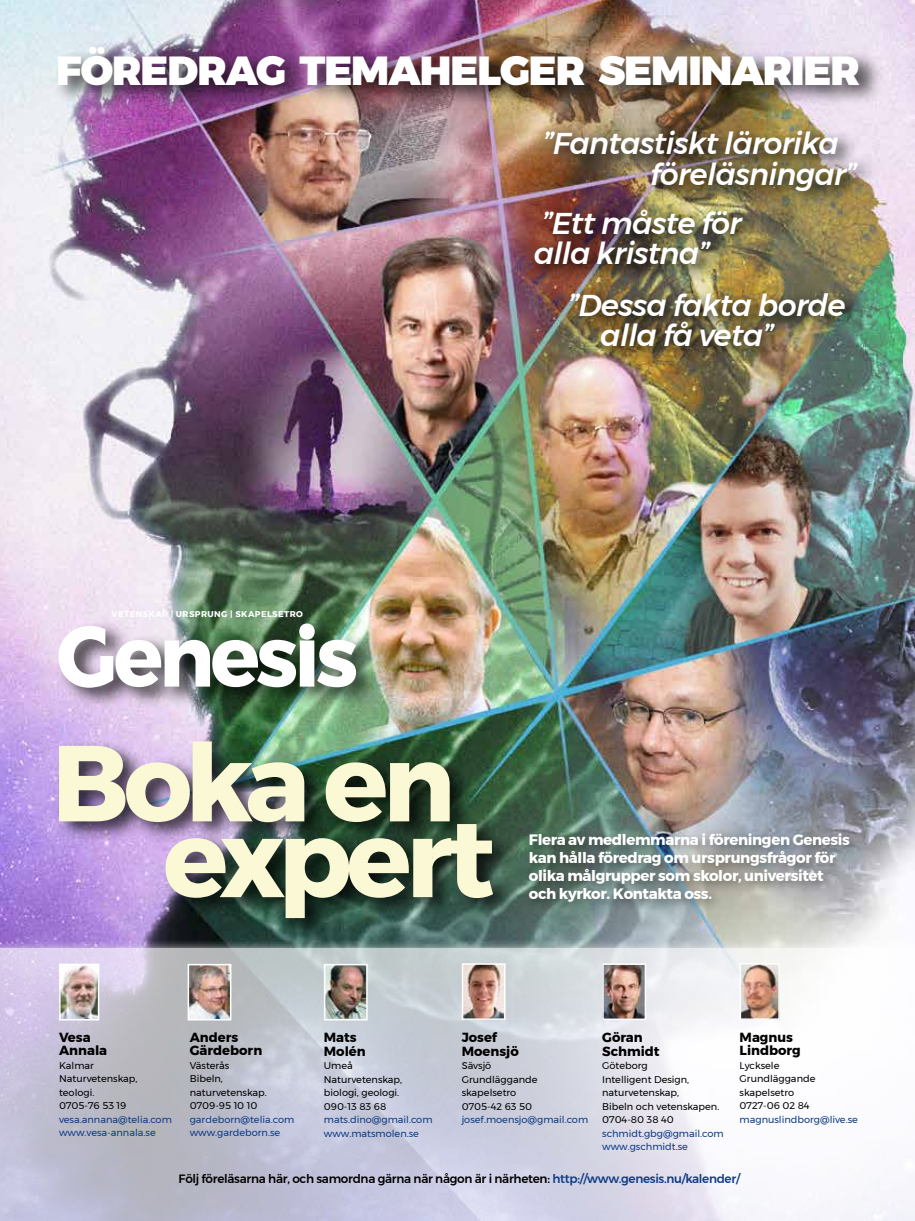
<style>
.page{position:relative;width:915px;height:1221px;background:#fff}
.page>*{position:absolute;margin:0;border:0;box-sizing:border-box;transform-origin:0 0}
.t1{font:700 107.7px/75.8px "Montserrat";letter-spacing:-.06em;color:#fbf8d5}
.t2{font:900 40.5px "Montserrat";letter-spacing:-.025em;color:#fff}
.t3{font:italic 500 30px/30px "Montserrat";letter-spacing:-.025em;color:#fff}
.t4{font:700 15px/18px "Montserrat";letter-spacing:-.025em;color:#fff}
.t5{font:700 13.2px/13.5px "Montserrat";color:#000}
.t6{font:500 12px "Montserrat";letter-spacing:-.025em;color:#000}
.t7{font:9.75px/13.5px "Montserrat";color:#000}
.t8{font:9.75px/13.5px "Montserrat";color:#0e3b84}
.t9{font:700 8.4px "Montserrat";letter-spacing:.05em;color:#fff}
.s1{font-size:109.95px}
.s2{color:#0e3b84}
</style>
<div class="page">
<img style="left:0;top:0;width:914px;height:938px">
<svg style="left:0;top:938px;width:861px;height:10px;background:#8c93a0"></svg>
<svg style="left:0;top:948px;width:914px;height:272px"></svg>
<div style="left:55px;top:617px;width:325px;height:92px;background:#000;opacity:.75"></div>
<img style="left:58px;top:623px;width:298px;height:64px">
<div style="left:55px;top:734px;width:461px;height:205px;background:#000;opacity:.75"></div>
<div style="left:523px;top:828px;width:338px;height:85px;background:#000;opacity:.4"></div>
<div style="left:55px;top:41px;width:827px;height:66px;background:#000;opacity:.75"></div>
<img style="left:62px;top:966px;width:34px;height:51px">
<div style="left:59px;top:963px;width:40px;height:57px;border:2px solid #fff"></div>
<img style="left:190px;top:966px;width:38px;height:51px">
<div style="left:187px;top:963px;width:44px;height:57px;border:2px solid #fff"></div>
<img style="left:605px;top:966px;width:38px;height:50px">
<div style="left:602px;top:963px;width:44px;height:56px;border:2px solid #fff"></div>
<img style="left:327px;top:966px;width:37px;height:51px">
<div style="left:324px;top:963px;width:43px;height:57px;border:2px solid #fff"></div>
<img style="left:539px;top:123px;width:338px;height:86px">
<img style="left:528px;top:201px;width:234px;height:82px">
<img style="left:564px;top:284px;width:301px;height:81px">
<img style="left:464px;top:966px;width:38px;height:50px">
<div style="left:461px;top:963px;width:44px;height:56px;border:2px solid #fff"></div>
<img style="left:742px;top:966px;width:34px;height:50px">
<div style="left:739px;top:963px;width:40px;height:56px;border:2px solid #fff"></div>
<h2 class="t2" style="left:56px;top:37px;width:804px">FÖREDRAG TEMAHELGER SEMINARIER</h2>
<h3 class="t3" style="left:650px;top:129px;width:208px;text-indent:-108px">”Fantastiskt lärorika föreläsningar”</h3>
<h3 class="t3" style="left:533px;top:208px;width:209px">”Ett måste för alla kristna”</h3>
<h3 class="t3" style="left:600px;top:290px;width:247px;text-indent:-32px">”Dessa fakta borde alla få veta”</h3>
<p class="t9" style="left:111px;top:607px;width:193px">VETENSKAP | URSPRUNG | SKAPELSETRO</p>
<h1 class="t1" style="left:163px;top:745px;width:333px;text-indent:-111px">Boka en exper<span class="s1">t</span></h1>
<h3 class="t4" style="left:528px;top:830px;width:322px">Flera av medlemmarna i föreningen Genesis kan hålla föredrag om ursprungsfrågor för olika målgrupper som skolor, universitet och kyrkor. Kontakta oss.</h3>
<h3 class="t5" style="left:59px;top:1030px;width:50px">Vesa<br>Annala</h3>
<p class="t7" style="left:59px;top:1058px;width:80px">Kalmar<br>Naturvetenskap, teologi.<br>0705-76 53 19</p>
<p class="t8" style="left:59px;top:1112px;width:114px">vesa.annana@telia.com www.vesa-annala.se</p>
<h3 class="t5" style="left:190px;top:1030px;width:74px">Anders<br>Gärdeborn</h3>
<p class="t7" style="left:190px;top:1058px;width:78px">Västerås<br>Bibeln, naturvetenskap.<br>0709-95 10 10</p>
<p class="t8" style="left:190px;top:1112px;width:106px">gardeborn@telia.com www.gardeborn.se</p>
<h3 class="t5" style="left:602px;top:1030px;width:59px">Göran<br>Schmidt</h3>
<p class="t7" style="left:602px;top:1058px;width:119px">Göteborg<br>Intelligent Design, naturvetenskap,<br>Bibeln och vetenskapen.<br>0704-80 38 40</p>
<p class="t8" style="left:602px;top:1126px;width:123px">schmidt.gbg@gmail.com www.gschmidt.se</p>
<p class="t6" style="left:178px;top:1169px;width:562px">Följ föreläsarna här, och samordna gärna när någon är i närheten: <span class="s2">http://www.genesis.nu/kalender/</span></p>
<h3 class="t5" style="left:461px;top:1030px;width:58px">Josef<br>Moensjö</h3>
<p class="t7" style="left:461px;top:1058px;width:77px">Sävsjö<br>Grundläggande skapelsetro<br>0705-42 63 50</p>
<p class="t8" style="left:461px;top:1112px;width:128px">josef.moensjo@gmail.com</p>
<h3 class="t5" style="left:739px;top:1030px;width:63px">Magnus<br>Lindborg</h3>
<p class="t7" style="left:739px;top:1058px;width:77px">Lycksele<br>Grundläggande skapelsetro<br>0727-06 02 84</p>
<p class="t8" style="left:739px;top:1112px;width:120px">magnuslindborg@live.se</p>
<h3 class="t5" style="left:324px;top:1030px;width:43px">Mats<br>Molén</h3>
<p class="t7" style="left:324px;top:1058px;width:80px">Umeå<br>Naturvetenskap, biologi, geologi.<br>090-13 83 68</p>
<p class="t8" style="left:324px;top:1112px;width:110px">mats.dino@gmail.com www.matsmolen.se</p>
</div>
